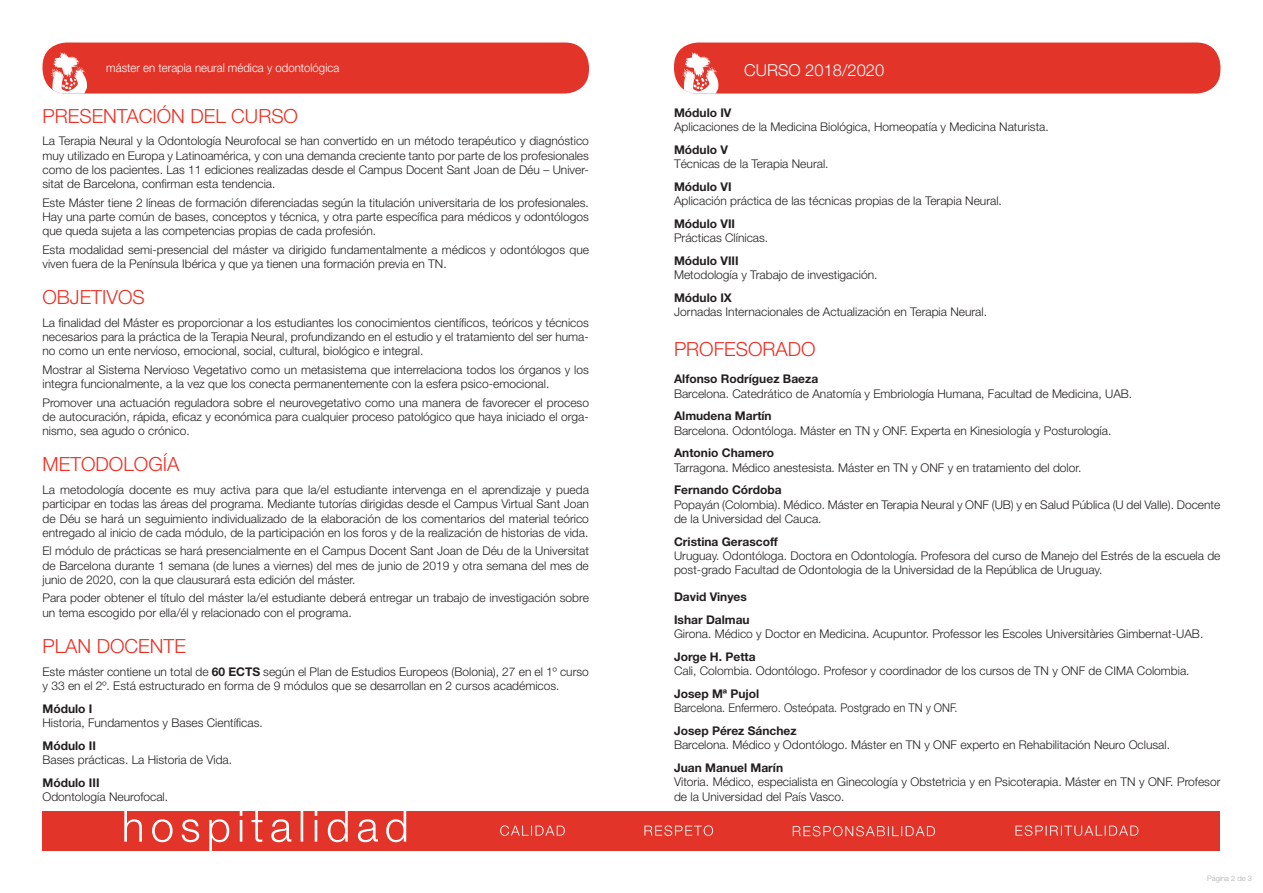
<style>
.page{position:relative;width:1263px;height:893px;background:#fff}
.page>*{position:absolute;margin:0;border:0;box-sizing:border-box;transform-origin:0 0}
.t1{font:300 19.5px "Helvetica Neue";color:#ee2e22}
.t2{font:300 16.5px "Helvetica Neue";color:#fff}
.t3{font:300 12px/14.2px "Helvetica Neue";color:#231f20}
.t4{font:700 12px/22.8px "Helvetica Neue";color:#231f20}
.t5{font:300 12px "Helvetica Neue";color:#231f20;scale:.93 1}
.t6{font:300 12px "Helvetica Neue";color:#fff;scale:.95 1}
.t7{font:300 7.5px "Helvetica Neue";color:#aaacac}
.s1{font-weight:700}
</style>
<div class="page">
<div style="left:43px;top:43px;width:546px;height:51px;background:#e23429;border-radius:24px"></div>
<svg style="left:51px;top:52px;width:36px;height:42px"></svg>
<div style="left:674px;top:43px;width:546px;height:51px;background:#e23429;border-radius:24px"></div>
<svg style="left:683px;top:52px;width:36px;height:42px"></svg>
<div style="left:43px;top:811px;width:1177px;height:39px;background:#e23429"></div>
<svg style="left:124px;top:811px;width:282px;height:39px"></svg>
<svg style="left:500px;top:825px;width:65px;height:11px"></svg>
<svg style="left:644px;top:825px;width:69px;height:11px"></svg>
<svg style="left:793px;top:826px;width:142px;height:10px"></svg>
<svg style="left:1015px;top:825px;width:123px;height:11px"></svg>
<p class="t6" style="left:106px;top:60px;width:247px">máster en terapia neural médica y odontológica</p>
<h2 class="t2" style="left:744px;top:60px;width:142px">CURSO 2018/2020</h2>
<h1 class="t1" style="left:43px;top:104px;width:257px">PRESENTACIÓN DEL CURSO</h1>
<p class="t3" style="left:43px;top:134px;width:548px;text-align:justify">La Terapia Neural y la Odontología Neurofocal se han convertido en un método terapéutico y diagnóstico muy utilizado en Europa y Latinoamérica, y con una demanda creciente tanto por parte de los profesionales como de los pacientes. Las 11 ediciones realizadas desde el Campus Docent Sant Joan de Déu – Univer&shy;sitat de Barcelona, confirman esta tendencia.</p>
<p class="t3" style="left:43px;top:195px;width:548px;text-align:justify">Este Máster tiene 2 líneas de formación diferenciadas según la titulación universitaria de los profesionales.<br>Hay una parte común de bases, conceptos y técnica, y otra parte específica para médicos y odontólogos que queda sujeta a las competencias propias de cada profesión.</p>
<p class="t3" style="left:43px;top:242px;width:548px">Esta modalidad semi-presencial del máster va dirigido fundamentalmente a médicos y odontólogos que viven fuera de la Península Ibérica y que ya tienen una formación previa en TN.</p>
<h1 class="t1" style="left:43px;top:285px;width:104px">OBJETIVOS</h1>
<p class="t3" style="left:43px;top:315px;width:548px;text-align:justify">La finalidad del Máster es proporcionar a los estudiantes los conocimientos científicos, teóricos y técnicos necesarios para la práctica de la Terapia Neural, profundizando en el estudio y el tratamiento del ser huma&shy;no como un ente nervioso, emocional, social, cultural, biológico e integral.</p>
<p class="t3" style="left:43px;top:362px;width:548px">Mostrar al Sistema Nervioso Vegetativo como un metasistema que interrelaciona todos los órganos y los integra funcionalmente, a la vez que los conecta permanentemente con la esfera psico-emocional.</p>
<p class="t3" style="left:43px;top:395px;width:548px;text-align:justify">Promover una actuación reguladora sobre el neurovegetativo como una manera de favorecer el proceso de autocuración, rápida, eficaz y económica para cualquier proceso patológico que haya iniciado el orga&shy;nismo, sea agudo o crónico.</p>
<h1 class="t1" style="left:43px;top:452px;width:138px">METODOLOGÍA</h1>
<p class="t3" style="left:43px;top:482px;width:548px;text-align:justify">La metodología docente es muy activa para que la/el estudiante intervenga en el aprendizaje y pueda participar en todas las áreas del programa. Mediante tutorías dirigidas desde el Campus Virtual Sant Joan de Déu se hará un seguimiento individualizado de la elaboración de los comentarios del material teórico entregado al inicio de cada módulo, de la participación en los foros y de la realización de historias de vida.</p>
<p class="t3" style="left:43px;top:544px;width:548px;text-align:justify">El módulo de prácticas se hará presencialmente en el Campus Docent Sant Joan de Déu de la Universitat de Barcelona durante 1 semana (de lunes a viernes) del mes de junio de 2019 y otra semana del mes de junio de 2020, con la que clausurará esta edición del máster.</p>
<p class="t3" style="left:43px;top:591px;width:548px">Para poder obtener el título del máster la/el estudiante deberá entregar un trabajo de investigación sobre un tema escogido por ella/él y relacionado con el programa.</p>
<h1 class="t1" style="left:43px;top:634px;width:145px">PLAN DOCENTE</h1>
<p class="t3" style="left:43px;top:664px;width:548px">Este máster contiene un total de <span class="s1">60 ECTS</span> según el Plan de Estudios Europeos (Bolonia), 27 en el 1º curso y 33 en el 2º. Está estructurado en forma de 9 módulos que se desarrollan en 2 cursos académicos.</p>
<p class="t4" style="left:43px;top:697px;width:51px">Módulo I</p>
<p class="t3" style="left:43px;top:715px;width:222px">Historia, Fundamentos y Bases Científicas.</p>
<p class="t4" style="left:43px;top:733px;width:55px">Módulo II</p>
<p class="t3" style="left:43px;top:752px;width:191px">Bases prácticas. La Historia de Vida.</p>
<p class="t4" style="left:43px;top:770px;width:59px">Módulo III</p>
<p class="t3" style="left:43px;top:789px;width:127px">Odontología Neurofocal.</p>
<p class="t4" style="left:674px;top:101px;width:59px">Módulo IV</p>
<p class="t3" style="left:674px;top:119px;width:376px">Aplicaciones de la Medicina Biológica, Homeopatía y Medicina Naturista.</p>
<p class="t4" style="left:674px;top:138px;width:55px">Módulo V</p>
<p class="t3" style="left:674px;top:156px;width:156px">Técnicas de la Terapia Neural.</p>
<p class="t4" style="left:674px;top:175px;width:59px">Módulo VI</p>
<p class="t3" style="left:674px;top:193px;width:329px">Aplicación práctica de las técnicas propias de la Terapia Neural.</p>
<p class="t4" style="left:674px;top:212px;width:63px">Módulo VII</p>
<p class="t3" style="left:674px;top:230px;width:96px">Prácticas Clínicas.</p>
<p class="t4" style="left:674px;top:249px;width:66px">Módulo VIII</p>
<p class="t3" style="left:674px;top:267px;width:205px">Metodología y Trabajo de investigación.</p>
<p class="t4" style="left:674px;top:286px;width:59px">Módulo IX</p>
<p class="t3" style="left:674px;top:304px;width:314px">Jornadas Internacionales de Actualización en Terapia Neural.</p>
<h1 class="t1" style="left:674px;top:338px;width:143px">PROFESORADO</h1>
<p class="t4" style="left:674px;top:367px;width:146px">Alfonso Rodríguez Baeza</p>
<p class="t3" style="left:674px;top:386px;width:460px">Barcelona. Catedrático de Anatomía y Embriología Humana, Facultad de Medicina, UAB.</p>
<p class="t4" style="left:674px;top:404px;width:99px">Almudena Martín</p>
<p class="t3" style="left:674px;top:423px;width:439px">Barcelona. Odontóloga. Máster en TN y ONF. Experta en Kinesiología y Posturología.</p>
<p class="t4" style="left:674px;top:441px;width:102px">Antonio Chamero</p>
<p class="t3" style="left:674px;top:460px;width:409px">Tarragona. Médico anestesista. Máster en TN y ONF y en tratamiento del dolor.</p>
<p class="t4" style="left:674px;top:478px;width:109px">Fernando Córdoba</p>
<p class="t3" style="left:674px;top:497px;width:548px">Popayán (Colombia). Médico. Máster en Terapia Neural y ONF (UB) y en Salud Pública (U del Valle). Docente de la Universidad del Cauca.</p>
<p class="t4" style="left:674px;top:530px;width:105px">Cristina Gerascoff</p>
<p class="t3" style="left:674px;top:548px;width:548px">Uruguay. Odontóloga. Doctora en Odontología. Profesora del curso de Manejo del Estrés de la escuela de post-grado Facultad de Odontologia de la Universidad de la República de Uruguay.</p>
<p class="t4" style="left:674px;top:585px;width:77px">David Vinyes<br>Ishar Dalmau</p>
<p class="t3" style="left:674px;top:627px;width:531px">Girona. Médico y Doctor en Medicina. Acupuntor. Professor les Escoles Universitàries Gimbernat-UAB.</p>
<p class="t4" style="left:674px;top:645px;width:83px">Jorge H. Petta</p>
<p class="t3" style="left:674px;top:664px;width:517px">Cali, Colombia. Odontólogo. Profesor y coordinador de los cursos de TN y ONF de CIMA Colombia.</p>
<p class="t4" style="left:674px;top:682px;width:87px">Josep Mª Pujol</p>
<p class="t5" style="left:674px;top:701px;width:307px">Barcelona. Enfermero. Osteópata. Postgrado en TN y ONF.</p>
<p class="t4" style="left:674px;top:719px;width:124px">Josep Pérez Sánchez</p>
<p class="t3" style="left:674px;top:738px;width:497px">Barcelona. Médico y Odontólogo. Máster en TN y ONF experto en Rehabilitación Neuro Oclusal.</p>
<p class="t4" style="left:674px;top:756px;width:111px">Juan Manuel Marín</p>
<p class="t3" style="left:674px;top:775px;width:548px">Vitoria. Médico, especialista en Ginecología y Obstetricia y en Psicoterapia. Máster en TN y ONF. Profesor de la Universidad del País Vasco.</p>
<p class="t7" style="left:1207px;top:874px;width:46px">Página 2 de 3</p>
</div>
